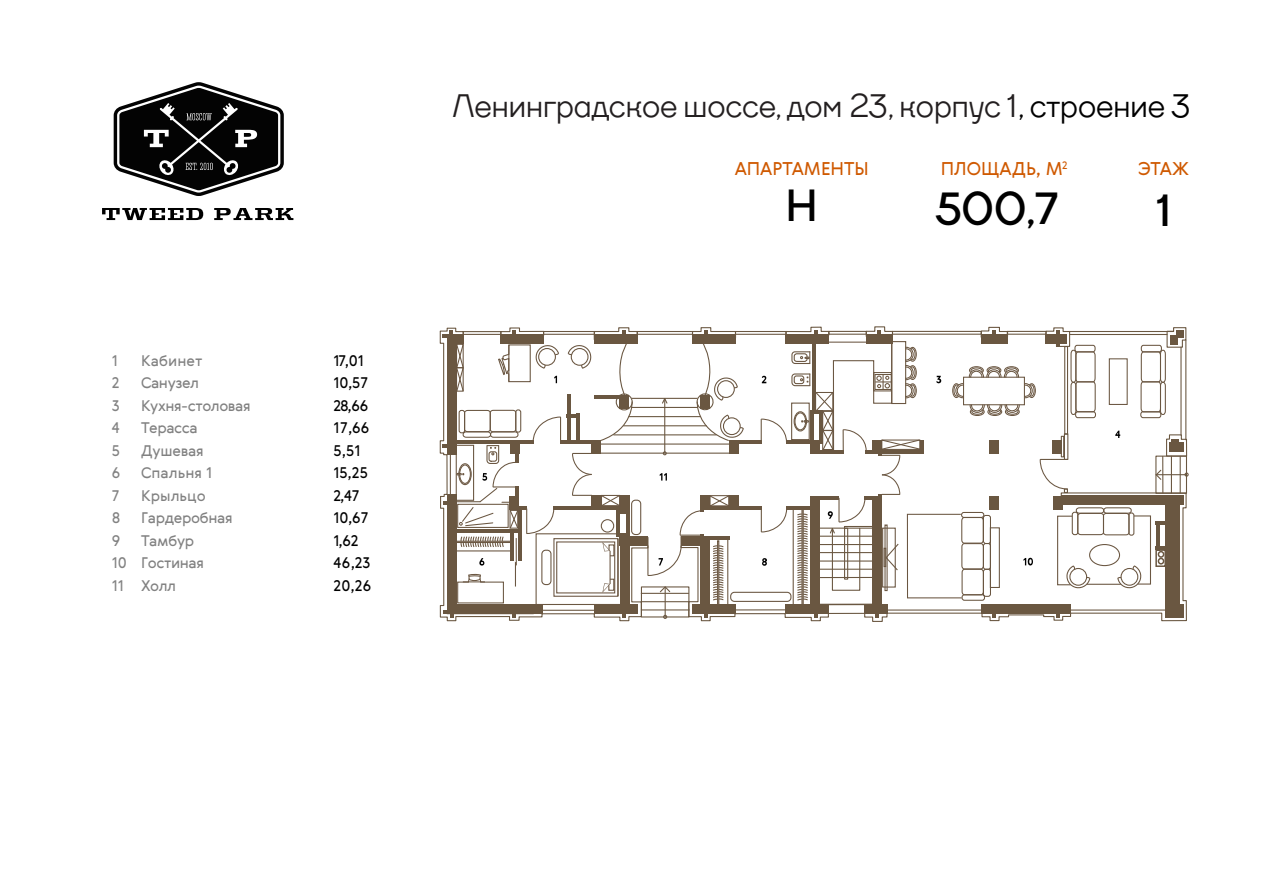
<style>
.page{position:relative;width:1263px;height:893px;background:#fff}
.page>*{position:absolute;margin:0;border:0;box-sizing:border-box;transform-origin:0 0}
.t1{font:700 45px "TT Firs";color:#000}
.t2{font:500 33px "TT Firs";color:#231f20}
.t3{font:18px "Gerbera";color:#cf5900}
.t4{font:15px/22.5px "Gerbera";letter-spacing:-.03em;color:#818181}
.t5{font:15px/22.5px "Gerbera";color:#000}
.t6{font:15px/22.5px "Gerbera";color:#828282}
.s1{color:#000}
</style>
<div class="page">
<svg style="left:114px;top:82px;width:170px;height:114px"></svg>
<svg style="left:102px;top:208px;width:101px;height:12px"></svg>
<svg style="left:214px;top:208px;width:79px;height:12px"></svg>
<div style="left:729px;top:440px;width:10px;height:14px;background:#6a5741"></div>
<hr style="left:729px;top:440px;width:33px;height:4px;background:#6a5741">
<svg style="left:439px;top:330px;width:210px;height:292px"></svg>
<svg style="left:680px;top:495px;width:507px;height:127px"></svg>
<div style="left:637px;top:331px;width:56px;height:4px;border:1px solid #6a5741"></div>
<div style="left:735px;top:331px;width:52px;height:4px;border:1px solid #6a5741"></div>
<hr style="left:542px;top:610px;width:54px;height:1px;background:#6a5741">
<hr style="left:884px;top:609px;width:288px;height:2px;background:#6a5741">
<hr style="left:728px;top:609px;width:64px;height:1px;background:#6a5741">
<hr style="left:600px;top:453px;width:129px;height:1px;background:#6a5741">
<hr style="left:599px;top:443px;width:131px;height:2px;background:#6a5741">
<hr style="left:613px;top:434px;width:103px;height:1px;background:#6a5741">
<hr style="left:623px;top:425px;width:84px;height:1px;background:#6a5741">
<hr style="left:628px;top:416px;width:73px;height:1px;background:#6a5741">
<hr style="left:631px;top:407px;width:67px;height:1px;background:#6a5741">
<hr style="left:632px;top:398px;width:65px;height:1px;background:#6a5741">
<hr style="left:664px;top:398px;width:1px;height:55px;background:#6a5741">
<svg style="left:663px;top:451px;width:4px;height:4px"></svg>
<svg style="left:661px;top:397px;width:7px;height:8px"></svg>
<div style="left:641px;top:586px;width:48px;height:31px;border:1px solid #6a5741"></div>
<hr style="left:641px;top:593px;width:48px;height:1px;background:#6a5741">
<hr style="left:641px;top:601px;width:48px;height:1px;background:#6a5741">
<hr style="left:641px;top:609px;width:48px;height:1px;background:#6a5741">
<hr style="left:665px;top:587px;width:1px;height:30px;background:#6a5741">
<svg style="left:659px;top:586px;width:12px;height:7px"></svg>
<svg style="left:663px;top:615px;width:4px;height:4px"></svg>
<svg style="left:691px;top:327px;width:54px;height:114px"></svg>
<div style="left:717px;top:540px;width:2px;height:65px;border:1px solid #6b5742"></div>
<svg style="left:712px;top:545px;width:13px;height:56px"></svg>
<div style="left:801px;top:508px;width:3px;height:97px;border:1px solid #6b5742"></div>
<div style="left:631px;top:499px;width:10px;height:36px;border:1px solid #6b5742;border-radius:4px"></div>
<div style="left:730px;top:592px;width:61px;height:10px;border:1px solid #6b5742;border-radius:4px"></div>
<hr style="left:727px;top:539px;width:1px;height:70px;background:#6b5742">
<hr style="left:793px;top:509px;width:1px;height:96px;background:#6b5742">
<hr style="left:819px;top:604px;width:56px;height:1px;background:#6a5741">
<svg style="left:679px;top:495px;width:51px;height:43px"></svg>
<svg style="left:443px;top:327px;width:195px;height:277px"></svg>
<svg style="left:647px;top:545px;width:35px;height:31px"></svg>
<svg style="left:760px;top:326px;width:429px;height:275px"></svg>
<svg style="left:660px;top:473px;width:7px;height:8px"></svg>
<p class="t6" style="left:112px;top:349px;width:10px">1<br>2<br>3<br>4<br>5<br>6</p>
<p class="t6" style="left:112px;top:484px;width:17px">7<br>8<br>9<br>10<br>11</p>
<p class="t4" style="left:141px;top:349px;width:111px">Кабинет<br>Санузел<br>Кухня-столовая<br>Терасса<br>Душевая<br>Спальня 1</p>
<p class="t5" style="left:334px;top:349px;width:37px">17,01<br>10,57<br>28,66<br>17,66<br>5,51<br>15,25</p>
<p class="t4" style="left:141px;top:484px;width:93px">Крыльцо<br>Гардеробная<br>Тамбур<br>Гостиная<br>Холл</p>
<p class="t5" style="left:334px;top:484px;width:39px">2,47<br>10,67<br>1,62<br>46,23<br>20,26</p>
<h2 class="t2" style="left:452px;top:85px;width:739px">Ленинградское шоссе, дом 23, корпус 1 <span class="s1">, строение 3</span></h2>
<p class="t3" style="left:1138px;top:156px;width:52px">ЭТАЖ</p>
<p class="t3" style="left:735px;top:156px;width:136px">АПАРТАМЕНТЫ</p>
<p class="t3" style="left:941px;top:156px;width:129px">ПЛОЩАДЬ, М<sup>2</sup></p>
<h1 class="t1" style="left:786px;top:177px;width:33px">H</h1>
<h1 class="t1" style="left:936px;top:180px;width:124px">500,7</h1>
<h1 class="t1" style="left:1156px;top:182px;width:16px">1</h1>
</div>
